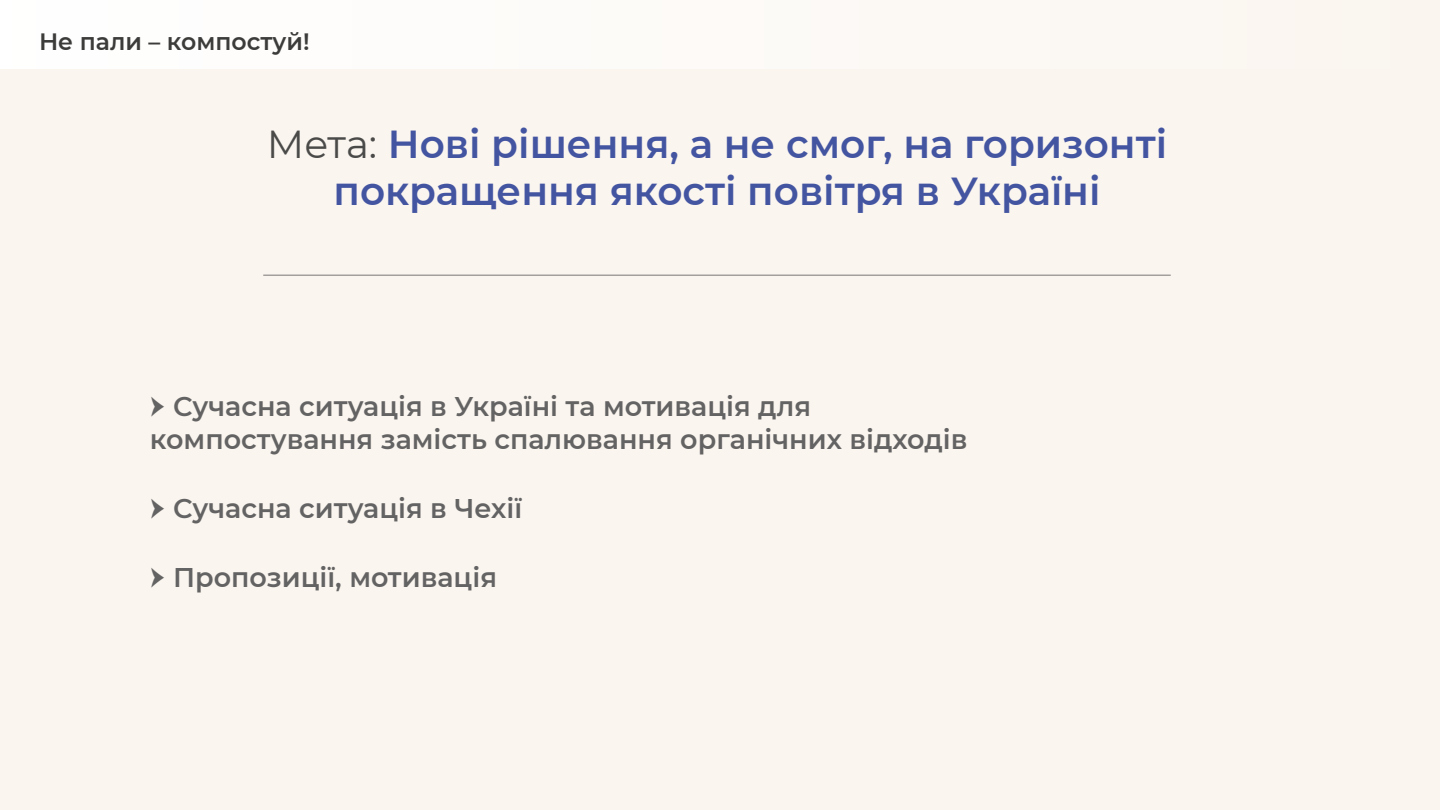
<style>
.page{position:relative;width:1440px;height:810px;background:#faf5ef}
.page>*{position:absolute;margin:0;border:0;box-sizing:border-box;transform-origin:0 0}
.t1{font:600 39px/46.8px "Montserrat";color:#4354a1;text-align:center}
.t2{font:600 27px/32.4px "Montserrat";color:#646363}
.t3{font:600 23.62px "Montserrat";color:#3c3c3b}
.s1{font-weight:400;color:#4a4a49}
.s2{font-family:"Minion Pro";font-weight:400;font-size:35.25px}
</style>
<div class="page">
<div style="left:0;top:0;width:1440px;height:69px;background:#fdfaf7"></div>
<hr style="left:264px;top:274px;width:906px;height:2px;background:#4a4a49">
<p class="t3" style="left:39px;top:25px;width:272px">Не пали – компостуй!</p>
<h1 class="t1" style="left:267px;top:119px;width:902px"><span class="s1">Мета:</span> Нові рішення, а не смог, на горизонті покращення якості повітря в Україні</h1>
<p class="t2" style="left:150px;top:389px;width:819px"><span class="s2">→</span> Сучасна ситуація в Україні та мотивація для компостування замість спалювання органічних відходів</p>
<p class="t2" style="left:150px;top:491px;width:374px"><span class="s2">→</span> Сучасна ситуація в Чехії</p>
<p class="t2" style="left:150px;top:560px;width:349px"><span class="s2">→</span> Пропозиції, мотивація</p>
</div>
